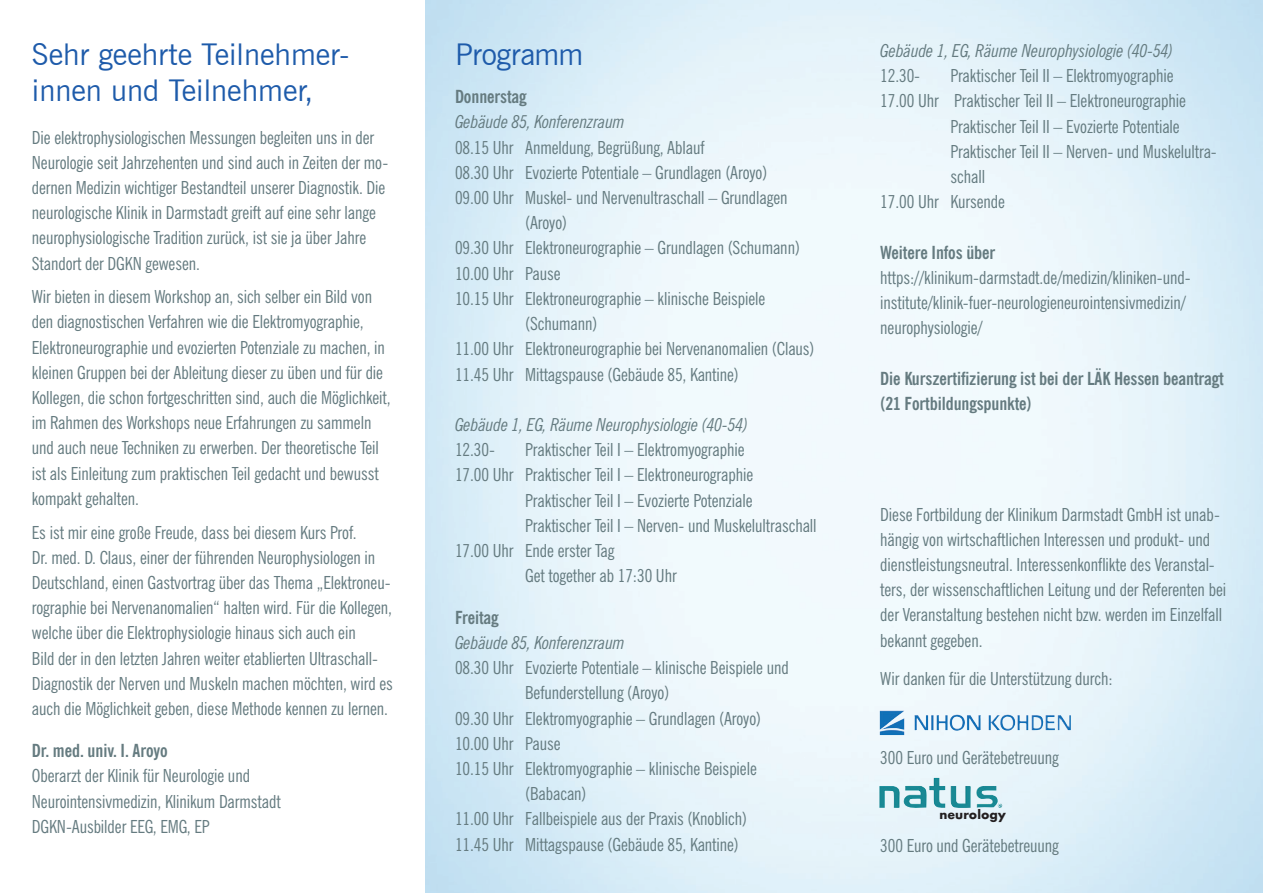
<style>
.page{position:relative;width:1263px;height:893px;background:#fff}
.page>*{position:absolute;margin:0;border:0;box-sizing:border-box;transform-origin:0 0}
.t1{font:30px/36px "News Gothic BT";color:#1e5baa}
.t2{font:condensed 18px/25.2px "News Gothic BT";letter-spacing:-.005em;color:#657b80}
.t3{font:italic condensed 18px "News Gothic BT";letter-spacing:-.005em;color:#657b80}
.t4{font:700 condensed 18px/25.2px "News Gothic BT";letter-spacing:-.005em;color:#657b80}
.t5{font:700 12px "Futura";color:#231f20}
</style>
<div class="page">
<img style="left:880px;top:710px;width:191px;height:25px">
<img style="left:879px;top:778px;width:124px;height:31px">
<h1 class="t1" style="left:32px;top:36px;width:319px">Sehr geehrte Teilnehmer&shy;innen und Teilnehmer,</h1>
<p class="t2" style="left:32px;top:124px;width:358px">Die elektrophysiologischen Messungen begleiten uns in der Neurologie seit Jahrzehenten und sind auch in Zeiten der mo&shy;dernen Medizin wichtiger Bestandteil unserer Diagnostik. Die neurologische Klinik in Darmstadt greift auf eine sehr lange neurophysiologische Tradition zurück, ist sie ja über Jahre Standort der DGKN gewesen.</p>
<p class="t2" style="left:32px;top:284px;width:360px">Wir bieten in diesem Workshop an, sich selber ein Bild von den diagnostischen Verfahren wie die Elektromyographie, Elektroneurographie und evozierten Potenziale zu machen, in kleinen Gruppen bei der Ableitung dieser zu üben und für die Kollegen, die schon fortgeschritten sind, auch die Möglichkeit, im Rahmen des Workshops neue Erfahrungen zu sammeln und auch neue Techniken zu erwerben. Der theoretische Teil ist als Einleitung zum praktischen Teil gedacht und bewusst kompakt gehalten.</p>
<p class="t2" style="left:32px;top:519px;width:362px">Es ist mir eine große Freude, dass bei diesem Kurs Prof.<br>Dr. med. D. Claus, einer der führenden Neurophysiologen in Deutschland, einen Gastvortrag über das Thema „Elektroneu&shy;rographie bei Nervenanomalien“ halten wird. Für die Kollegen, welche über die Elektrophysiologie hinaus sich auch ein<br>Bild der in den letzten Jahren weiter etablierten Ultraschall-Diagnostik der Nerven und Muskeln machen möchten, wird es auch die Möglichkeit geben, diese Methode kennen zu lernen.</p>
<p class="t4" style="left:32px;top:738px;width:137px">Dr. med. univ. I. Aroyo</p>
<p class="t2" style="left:32px;top:763px;width:250px">Oberarzt der Klinik für Neurologie und<br>Neurointensivmedizin, Klinikum Darmstadt<br>DGKN-Ausbilder EEG, EMG, EP</p>
<h1 class="t1" style="left:455px;top:36px;width:130px">Programm</h1>
<p class="t4" style="left:455px;top:84px;width:73px">Donnerstag</p>
<p class="t3" style="left:455px;top:111px;width:171px">Gebäude 85, Konferenzraum</p>
<p class="t2" style="left:455px;top:135px;width:251px">08.15 Uhr Anmeldung, Begrüßung, Ablauf</p>
<p class="t2" style="left:455px;top:160px;width:314px">08.30 Uhr Evozierte Potentiale – Grundlagen (Aroyo)</p>
<p class="t2" style="left:455px;top:185px;width:334px">09.00 Uhr Muskel- und Nervenultraschall – Grundlagen</p>
<p class="t2" style="left:525px;top:210px;width:44px">(Aroyo)</p>
<p class="t2" style="left:455px;top:235px;width:346px">09.30 Uhr Elektroneurographie – Grundlagen (Schumann)</p>
<p class="t2" style="left:455px;top:261px;width:107px">10.00 Uhr Pause</p>
<p class="t2" style="left:455px;top:286px;width:312px">10.15 Uhr Elektroneurographie – klinische Beispiele</p>
<p class="t2" style="left:525px;top:311px;width:74px">(Schumann)</p>
<p class="t2" style="left:455px;top:336px;width:361px">11.00 Uhr Elektroneurographie bei Nervenanomalien (Claus)</p>
<p class="t2" style="left:455px;top:361px;width:285px">11.45 Uhr Mittagspause (Gebäude 85, Kantine)</p>
<p class="t3" style="left:455px;top:414px;width:294px">Gebäude 1, EG, Räume Neurophysiologie (40-54)</p>
<p class="t2" style="left:455px;top:437px;width:41px">12.30-</p>
<p class="t2" style="left:525px;top:437px;width:221px">Praktischer Teil I – Elektromyographie</p>
<p class="t2" style="left:455px;top:462px;width:300px">17.00 Uhr Praktischer Teil I – Elektroneurographie</p>
<p class="t2" style="left:525px;top:487px;width:229px">Praktischer Teil I – Evozierte Potenziale</p>
<p class="t2" style="left:525px;top:513px;width:293px">Praktischer Teil I – Nerven- und Muskelultraschall</p>
<p class="t2" style="left:455px;top:538px;width:161px">17.00 Uhr Ende erster Tag</p>
<p class="t2" style="left:525px;top:563px;width:153px">Get together ab 17:30 Uhr</p>
<p class="t4" style="left:455px;top:605px;width:45px">Freitag</p>
<p class="t3" style="left:455px;top:632px;width:171px">Gebäude 85, Konferenzraum</p>
<p class="t2" style="left:455px;top:655px;width:335px">08.30 Uhr Evozierte Potentiale – klinische Beispiele und</p>
<p class="t2" style="left:525px;top:680px;width:146px">Befunderstellung (Aroyo)</p>
<p class="t2" style="left:455px;top:705px;width:308px">09.30 Uhr Elektromyographie – Grundlagen (Aroyo)</p>
<p class="t2" style="left:455px;top:731px;width:107px">10.00 Uhr Pause</p>
<p class="t2" style="left:455px;top:756px;width:303px">10.15 Uhr Elektromyographie – klinische Beispiele</p>
<p class="t2" style="left:525px;top:781px;width:63px">(Babacan)</p>
<p class="t2" style="left:455px;top:806px;width:294px">11.00 Uhr Fallbeispiele aus der Praxis (Knoblich)</p>
<p class="t2" style="left:455px;top:831px;width:285px">11.45 Uhr Mittagspause (Gebäude 85, Kantine)</p>
<p class="t3" style="left:880px;top:40px;width:294px">Gebäude 1, EG, Räume Neurophysiologie (40-54)</p>
<p class="t2" style="left:880px;top:63px;width:41px">12.30-</p>
<p class="t2" style="left:950px;top:63px;width:225px">Praktischer Teil II – Elektromyographie</p>
<p class="t2" style="left:880px;top:88px;width:307px">17.00 Uhr Praktischer Teil II – Elektroneurographie</p>
<p class="t2" style="left:950px;top:113px;width:231px">Praktischer Teil II – Evozierte Potentiale</p>
<p class="t2" style="left:950px;top:139px;width:268px">Praktischer Teil II – Nerven- und Muskelultra-</p>
<p class="t2" style="left:950px;top:164px;width:36px">schall</p>
<p class="t2" style="left:880px;top:189px;width:126px">17.00 Uhr Kursende</p>
<p class="t4" style="left:880px;top:239px;width:116px">Weitere Infos über</p>
<p class="t2" style="left:880px;top:265px;width:312px">https://klinikum-darmstadt.de/medizin/kliniken-und&shy;institute/klinik-fuer-neurologieneurointensivmedizin/ neurophysiologie/</p>
<p class="t4" style="left:880px;top:365px;width:345px">Die Kurszertifizierung ist bei der LÄK Hessen beantragt (21 Fortbildungspunkte)</p>
<p class="t2" style="left:880px;top:501px;width:347px">Diese Fortbildung der Klinikum Darmstadt GmbH ist unab&shy;hängig von wirtschaftlichen Interessen und produkt- und dienstleistungsneutral. Interessenkonflikte des Veranstal&shy;ters, der wissenschaftlichen Leitung und der Referenten bei der Veranstaltung bestehen nicht bzw. werden im Einzelfall bekannt gegeben.</p>
<p class="t2" style="left:880px;top:665px;width:234px">Wir danken für die Unterstützung durch:</p>
<p class="t2" style="left:880px;top:745px;width:180px">300 Euro und Gerätebetreuung</p>
<p class="t5" style="left:939px;top:806px;width:68px">neurology</p>
<p class="t2" style="left:880px;top:832px;width:180px">300 Euro und Gerätebetreuung</p>
</div>
